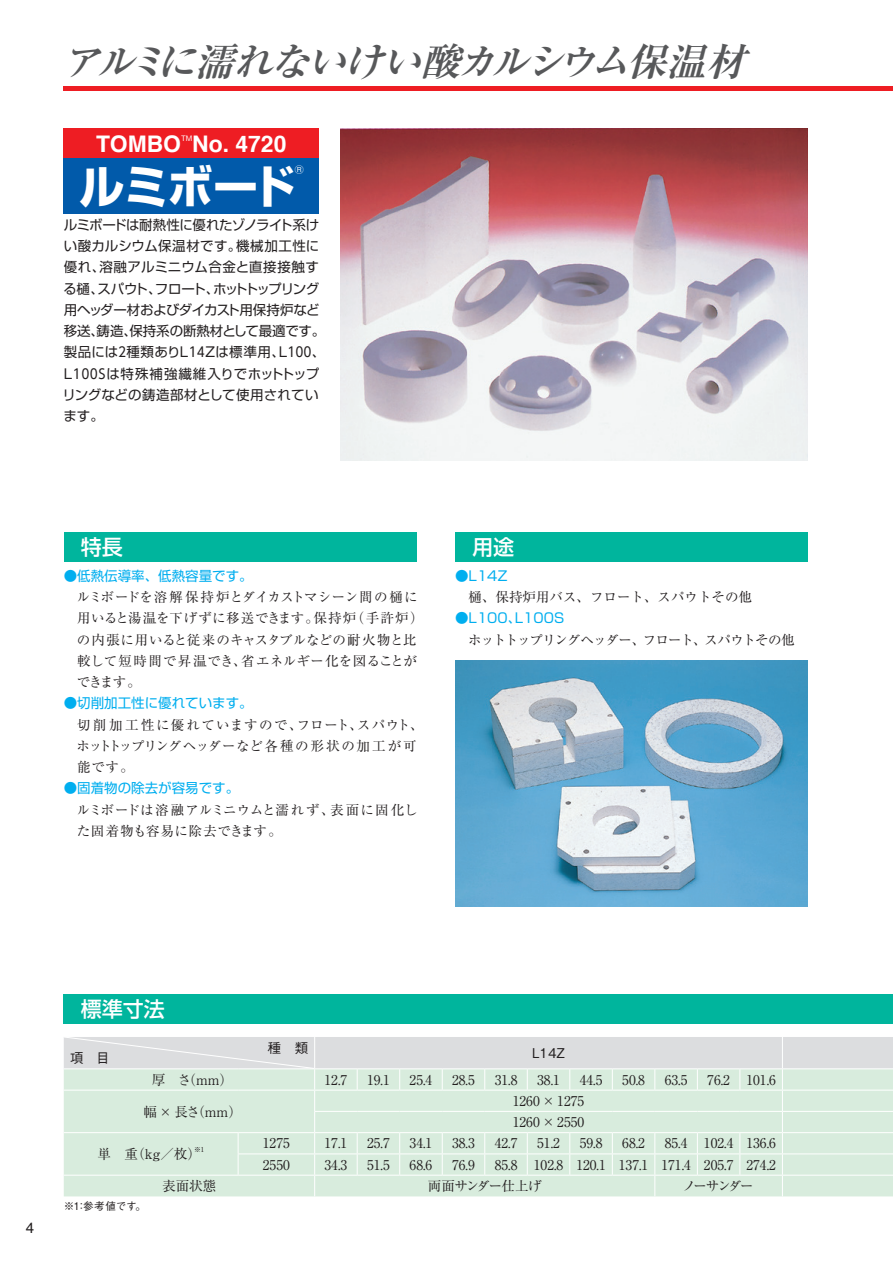
<style>
.page{position:relative;width:893px;height:1263px;background:#fff}
.page>*{position:absolute;margin:0;border:0;box-sizing:border-box;transform-origin:0 0}
.t1{font:700 45.75px "Shin Go Pro";letter-spacing:-.03em;color:#fff}
.t2{font:italic 700 38.4px "Ryumin Pro";color:#57585a;scale:1.04 1}
.t3{font:700 22.8px "Helvetica";color:#fff}
.t4{font:500 21px "Shin Go Pro";color:#fff}
.t5{font:15px "Helvetica";color:#231f20}
.t6{font:13.5px/21.3px "Shin Go Pro";letter-spacing:-.01em;color:#231f20}
.t7{font:13.5px/21.3px "Ryumin Pr 6";color:#231f20}
.t8{font:13.5px/21.3px "Ryumin Pro";letter-spacing:.025em;color:#231f20}
.t9{font:13.5px "Shin Go Pro";color:#00aeef}
.t10{font:13.5px/21.3px "Ryumin Pro";letter-spacing:.07em;color:#231f20}
.t11{font:13.5px "Ryumin Pr 6 N";color:#231f20}
.t12{font:13.5px "Ryumin Pro";letter-spacing:-.065em;color:#231f20}
.t13{font:13.5px "Ryumin Pro";color:#231f20}
.t14{font:500 13.5px "Gothic BBB Pr 6";color:#231f20}
.t15{font:13.5px "Ryumin Pr 6 N";letter-spacing:-.04em;color:#231f20}
.t16{font:500 10.65px "Gothic BBB Pr 6";letter-spacing:.015em;color:#231f20}
.t17{font:500 9px "Gothic BBB Pro";color:#fff}
.t18{font:500 7.5px "Gothic BBB Pro";color:#fff}
.t19{font:6.75px "Ryumin Pr 6 N";color:#231f20}
.s1{font-family:"UD Shin Go C Osez Pr 6"}
</style>
<div class="page">
<hr style="left:64px;top:86px;width:829px;height:4px;background:#ee1d23">
<div style="left:64px;top:158px;width:255px;height:56px;background:#015aaa"></div>
<div style="left:64px;top:129px;width:255px;height:29px;background:#ee1d23"></div>
<img style="left:340px;top:129px;width:468px;height:331px">
<div style="left:64px;top:532px;width:353px;height:30px;background:#00b59d"></div>
<div style="left:455px;top:532px;width:353px;height:30px;background:#00b59d"></div>
<img style="left:455px;top:660px;width:353px;height:247px">
<div style="left:64px;top:994px;width:829px;height:30px;background:#00b59d"></div>
<svg style="left:64px;top:1037px;width:829px;height:159px"></svg>
<h2 class="t2" style="left:60px;top:32px;width:674px">アルミに濡れないけい酸カルシウム保温材</h2>
<h3 class="t3" style="left:96px;top:125px;width:86px">TOMBO</h3>
<p class="t18" style="left:181px;top:133px;width:13px">TM</p>
<h3 class="t3" style="left:192px;top:125px;width:96px">No. 4720</h3>
<h1 class="t1" style="left:79px;top:150px;width:219px">ルミボード</h1>
<p class="t17" style="left:295px;top:162px;width:10px">Ⓡ</p>
<p class="t6" style="left:63px;top:212px;width:264px">ルミボードは耐熱性に優れたゾノライト系けい酸カルシウム保温材です。機械加工性に優れ、溶融アルミニウム合金と直接接触する樋、スパウト、フロート、ホットトップリング用ヘッダー材およびダイカスト用保持炉など移送、鋳造、保持系の断熱材として最適です。製品には<span class="s1">２</span>種類ありL<span class="s1">１４</span>Zは標準用、L<span class="s1">１００</span>、<br>L<span class="s1">１００S</span>は特殊補強繊維入りでホットトップリングなどの鋳造部材として使用されています。</p>
<h3 class="t4" style="left:81px;top:530px;width:43px">特長</h3>
<p class="t9" style="left:64px;top:564px;width:191px">●低熱伝導率、低熱容量です。</p>
<p class="t8" style="left:76px;top:585px;width:349px">ルミボードを溶解保持炉とダイカストマシーン間の樋に用いると湯温を下げずに移送できます。保持炉（手許炉）の内張に用いると従来のキャスタブルなどの耐火物と比較して短時間で昇温でき、省エネルギー化を図ることができます。</p>
<p class="t9" style="left:64px;top:692px;width:191px">●切削加工性に優れています。</p>
<p class="t10" style="left:76px;top:713px;width:349px">切削加工性に優れていますので、フロート、スパウト、ホットトップリングヘッダーなど各種の形状の加工が可能です。</p>
<p class="t9" style="left:64px;top:777px;width:177px">●固着物の除去が容易です。</p>
<p class="t8" style="left:76px;top:798px;width:343px">ルミボードは溶融アルミニウムと濡れず、表面に固化した固着物も容易に除去できます。</p>
<h3 class="t4" style="left:472px;top:530px;width:43px">用途</h3>
<p class="t9" style="left:455px;top:564px;width:54px">●L14Z</p>
<p class="t13" style="left:468px;top:586px;width:285px">樋、保持炉用バス、フロート、スパウトその他</p>
<p class="t9" style="left:455px;top:607px;width:111px">●L100、L100S</p>
<p class="t12" style="left:468px;top:629px;width:328px">ホットトップリングヘッダー、フロート、スパウトその他</p>
<p class="t5" style="left:26px;top:1216px;width:10px">4</p>
<h3 class="t4" style="left:81px;top:992px;width:85px">標準寸法</h3>
<p class="t14" style="left:70px;top:1047px;width:41px">項　目</p>
<p class="t14" style="left:268px;top:1037px;width:42px">種　類</p>
<p class="t14" style="left:532px;top:1042px;width:35px">L14Z</p>
<p class="t11" style="left:152px;top:1069px;width:83px">厚　さ（mm）</p>
<p class="t7" style="left:325px;top:1068px;width:24px">12.7</p>
<p class="t7" style="left:367px;top:1068px;width:24px">19.1</p>
<p class="t7" style="left:410px;top:1068px;width:24px">25.4</p>
<p class="t7" style="left:452px;top:1068px;width:24px">28.5</p>
<p class="t7" style="left:495px;top:1068px;width:24px">31.8</p>
<p class="t7" style="left:537px;top:1068px;width:24px">38.1</p>
<p class="t7" style="left:580px;top:1068px;width:24px">44.5</p>
<p class="t7" style="left:622px;top:1068px;width:24px">50.8</p>
<p class="t7" style="left:665px;top:1068px;width:24px">63.5</p>
<p class="t7" style="left:707px;top:1068px;width:70px">76.2 101.6</p>
<p class="t11" style="left:143px;top:1101px;width:100px">幅 × 長さ（mm）</p>
<p class="t7" style="left:513px;top:1089px;width:73px">1260 × 1275<br>1260 × 2550</p>
<p class="t11" style="left:98px;top:1143px;width:105px">単　重（kg／枚）</p>
<p class="t19" style="left:194px;top:1144px;width:12px">※1</p>
<p class="t11" style="left:263px;top:1133px;width:28px">1275</p>
<p class="t7" style="left:325px;top:1132px;width:24px">17.1</p>
<p class="t7" style="left:367px;top:1132px;width:24px">25.7</p>
<p class="t7" style="left:410px;top:1132px;width:24px">34.1</p>
<p class="t7" style="left:452px;top:1132px;width:24px">38.3</p>
<p class="t7" style="left:495px;top:1132px;width:24px">42.7</p>
<p class="t7" style="left:537px;top:1132px;width:24px">51.2</p>
<p class="t7" style="left:580px;top:1132px;width:24px">59.8</p>
<p class="t7" style="left:622px;top:1132px;width:24px">68.2</p>
<p class="t7" style="left:665px;top:1132px;width:113px">85.4 102.4 136.6</p>
<p class="t11" style="left:263px;top:1154px;width:28px">2550</p>
<p class="t7" style="left:325px;top:1153px;width:24px">34.3</p>
<p class="t7" style="left:367px;top:1153px;width:24px">51.5</p>
<p class="t7" style="left:410px;top:1153px;width:24px">68.6</p>
<p class="t7" style="left:452px;top:1153px;width:24px">76.9</p>
<p class="t7" style="left:495px;top:1153px;width:283px">85.8 102.8 120.1 137.1 171.4 205.7 274.2</p>
<p class="t16" style="left:64px;top:1197px;width:84px">※1：参考値です。</p>
<p class="t11" style="left:162px;top:1175px;width:56px">表面状態</p>
<p class="t15" style="left:428px;top:1175px;width:115px">両面サンダー仕上げ</p>
<p class="t7" style="left:683px;top:1174px;width:73px">ノーサンダー</p>
</div>
